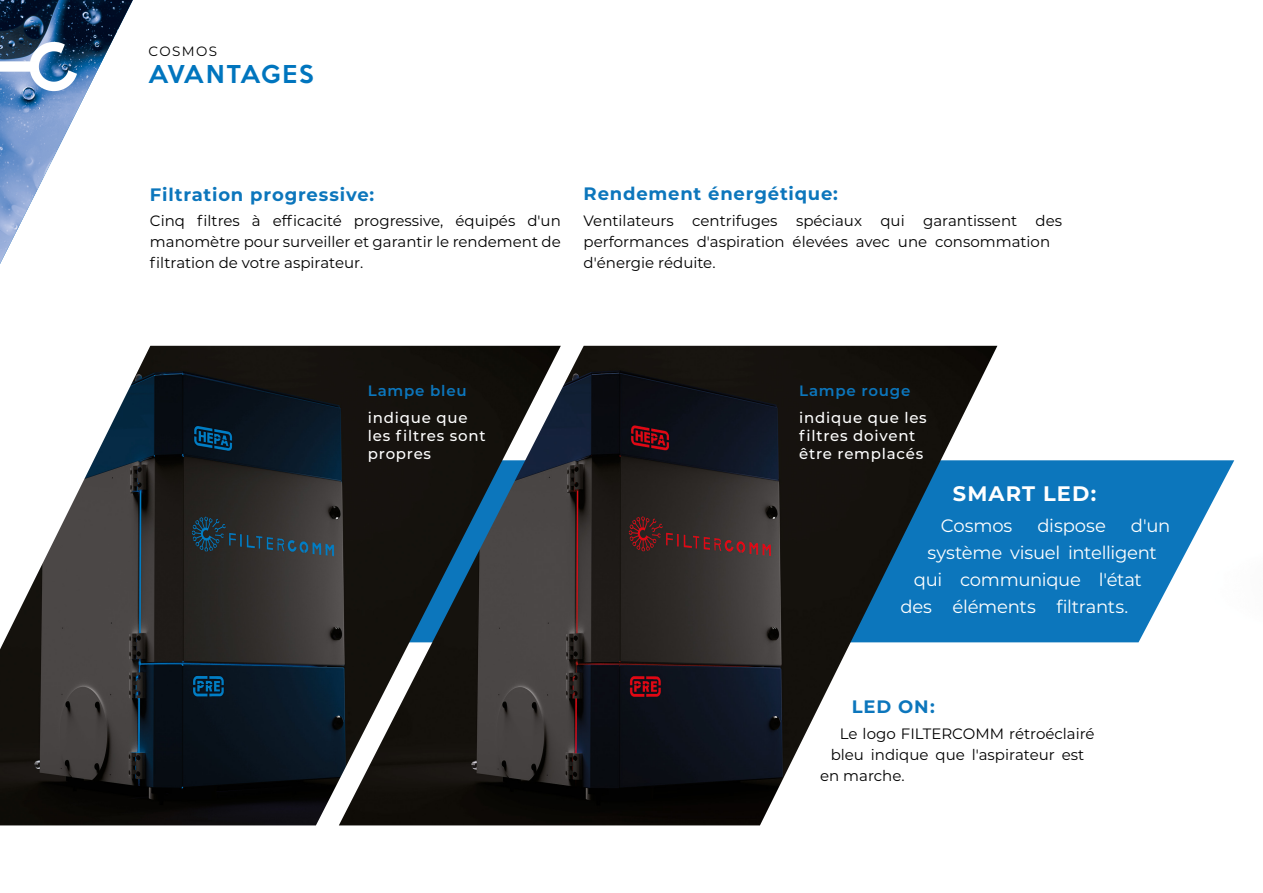
<style>
.page{position:relative;width:1263px;height:893px;background:#fff}
.page>*{position:absolute;margin:0;border:0;box-sizing:border-box;transform-origin:0 0}
.t1{font:500 22.5px "Keep Calm";letter-spacing:.065em;color:#0075be}
.t2{font:700 21px "Montserrat";letter-spacing:.05em;color:#fff}
.t3{font:18px "Montserrat";letter-spacing:-.015em;color:#fff}
.t4{font:700 18px "Montserrat";letter-spacing:.045em;color:#0c76bc}
.t5{font:15px/21px "Montserrat";color:#000}
.t6{font:500 15px/18px "Montserrat";letter-spacing:.05em;color:#fff}
.t7{font:600 15px "Montserrat";letter-spacing:.05em;color:#0c76bc}
.t8{font:13.5px "Montserrat";letter-spacing:.1em;color:#000}
</style>
<div class="page">
<img style="left:0;top:0;width:133px;height:264px">
<svg style="left:0;top:42px;width:77px;height:49px"></svg>
<svg style="left:997px;top:460px;width:237px;height:182px;fill:#0c76bc"></svg>
<img style="left:0;top:346px;width:339px;height:479px">
<img style="left:339px;top:346px;width:658px;height:479px">
<p class="t8" style="left:149px;top:42px;width:70px">COSMOS</p>
<h1 class="t1" style="left:149px;top:54px;width:167px">AVANTAGES</h1>
<p class="t4" style="left:150px;top:182px;width:226px">Filtration progressive:</p>
<p class="t5" style="left:150px;top:210px;width:412px;text-align:justify">Cinq filtres à efficacité progressive, équipés d'un manomètre pour surveiller et garantir le rendement de filtration de votre aspirateur.</p>
<p class="t4" style="left:584px;top:181px;width:256px">Rendement énergétique:</p>
<p class="t5" style="left:584px;top:209px;width:480px">Ventilateurs centrifuges spéciaux qui garantissent des performances d'aspiration élevées avec une consommation d'énergie réduite.</p>
<p class="t7" style="left:368px;top:380px;width:100px">Lampe bleu</p>
<p class="t6" style="left:368px;top:408px;width:119px">indique que les filtres sont propres</p>
<p class="t7" style="left:799px;top:380px;width:112px">Lampe rouge</p>
<p class="t6" style="left:799px;top:408px;width:129px">indique que les filtres doivent être remplacés</p>
<h2 class="t2" style="left:953px;top:479px;width:145px">SMART LED:</h2>
<p class="t3" style="left:941px;top:514px;width:73px">Cosmos</p>
<p class="t3" style="left:1037px;top:514px;width:70px">dispose</p>
<p class="t3" style="left:1131px;top:514px;width:41px">d'un</p>
<p class="t3" style="left:927px;top:541px;width:231px">système visuel intelligent</p>
<p class="t3" style="left:914px;top:568px;width:229px">qui communique l'état</p>
<p class="t3" style="left:900px;top:595px;width:230px">des éléments filtrants.</p>
<p class="t4" style="left:852px;top:694px;width:85px">LED ON:</p>
<p class="t5" style="left:840px;top:722px;width:256px">Le logo FILTERCOMM rétroéclairé</p>
<p class="t5" style="left:831px;top:743px;width:255px">bleu indique que l'aspirateur est</p>
<p class="t5" style="left:820px;top:764px;width:86px">en marche.</p>
</div>
